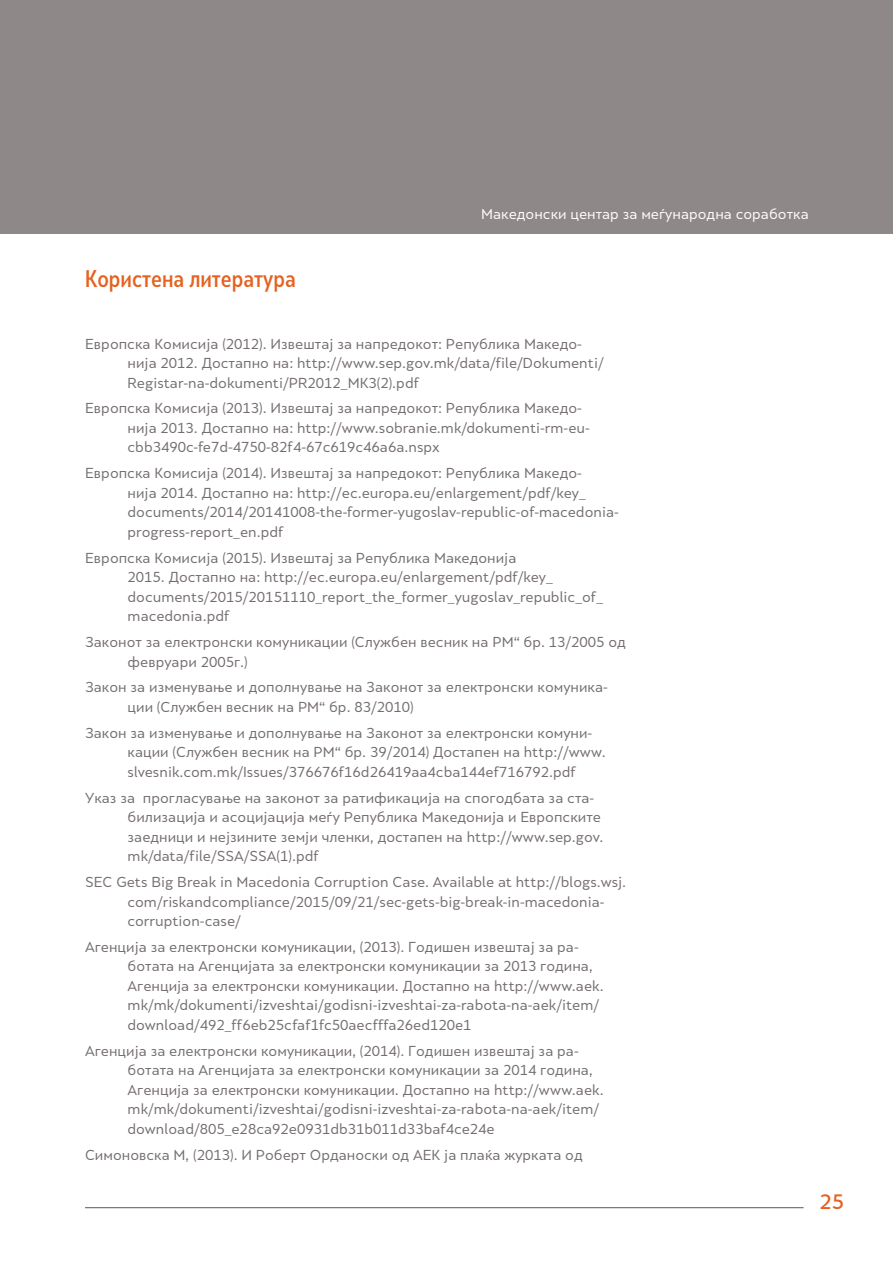
<style>
.page{position:relative;width:893px;height:1263px;background:#fff}
.page>*{position:absolute;margin:0;border:0;box-sizing:border-box;transform-origin:0 0}
.t1{font:500 22.5px "Skola Sans Cn";color:#e56220}
.t2{font:500 19.5px "Skola Sans";color:#e56220}
.t3{font:13.5px/19.5px "Skola Sans";color:#746e6d}
.t4{font:13.5px "Skola Sans";color:#fff}
</style>
<div class="page">
<hr style="left:85px;top:1207px;width:718px;height:1px;background:#5a5858">
<div style="left:0;top:0;width:893px;height:234px;background:#8f8888"></div>
<p class="t4" style="left:481px;top:206px;width:329px">Македонски центар за меѓународна соработка</p>
<h1 class="t1" style="left:85px;top:265px;width:212px">Користена литература</h1>
<p class="t3" style="left:128px;top:334px;width:478px;text-indent:-43px">Европска Комисија (2012). Извештај за напредокот: Република Македо&shy;нија 2012. Достапно на: http://www.sep.gov.mk/data/file/Dokumenti/<br>Registar-na-dokumenti/PR2012_MK3(2).pdf</p>
<p class="t3" style="left:128px;top:398px;width:464px;text-indent:-43px">Европска Комисија (2013). Извештај за напредокот: Република Македо&shy;нија 2013. Достапно на: http://www.sobranie.mk/dokumenti-rm-eu&shy;cbb3490c-fe7d-4750-82f4-67c619c46a6a.nspx</p>
<p class="t3" style="left:128px;top:463px;width:493px;text-indent:-43px">Европска Комисија (2014). Извештај за напредокот: Република Македо-<br>нија 2014. Достапно на: http://ec.europa.eu/enlargement/pdf/key_ documents/2014/20141008-the-former-yugoslav-republic-of-macedonia&shy;progress-report_en.pdf</p>
<p class="t3" style="left:128px;top:548px;width:477px;text-indent:-43px">Европска Комисија (2015). Извештај за Република Македонија<br>2015. Достапно на: http://ec.europa.eu/enlargement/pdf/key_ documents/2015/20151110_report_the_former_yugoslav_republic_of_ macedonia.pdf</p>
<p class="t3" style="left:128px;top:632px;width:500px;text-indent:-43px">Законот за електронски комуникации (Службен весник на РМ“ бр. 13/2005 од февруари 2005г.)</p>
<p class="t3" style="left:128px;top:677px;width:482px;text-indent:-43px">Закон за изменување и дополнување на Законот за електронски комуника&shy;ции (Службен весник на РМ“ бр. 83/2010)</p>
<p class="t3" style="left:128px;top:723px;width:480px;text-indent:-43px">Закон за изменување и дополнување на Законот за електронски комуни&shy;кации (Службен весник на РМ“ бр. 39/2014) Достапен на http://www. slvesnik.com.mk/Issues/376676f16d26419aa4cba144ef716792.pdf</p>
<p class="t3" style="left:128px;top:788px;width:477px;text-indent:-43px">Указ за прогласување на законот за ратификација на спогодбата за ста&shy;билизација и асоцијација меѓу Република Македонија и Европските заедници и нејзините земји членки, достапен на http://www.sep.gov. mk/data/file/SSA/SSA(1).pdf</p>
<p class="t3" style="left:128px;top:872px;width:500px;text-indent:-43px">SEC Gets Big Break in Macedonia Corruption Case. Available at http://blogs.wsj. com/riskandcompliance/2015/09/21/sec-gets-big-break-in-macedonia&shy;corruption-case/</p>
<p class="t3" style="left:128px;top:937px;width:478px;text-indent:-43px">Агенција за електронски комуникации, (2013). Годишен извештај за ра&shy;ботата на Агенцијата за електронски комуникации за 2013 година, Агенција за електронски комуникации. Достапно на http://www.aek. mk/mk/dokumenti/izveshtai/godisni-izveshtai-za-rabota-na-aek/item/ download/492_ff6eb25cfaf1fc50aecfffa26ed120e1</p>
<p class="t3" style="left:128px;top:1041px;width:478px;text-indent:-43px">Агенција за електронски комуникации, (2014). Годишен извештај за ра&shy;ботата на Агенцијата за електронски комуникации за 2014 година, Агенција за електронски комуникации. Достапно на http://www.aek. mk/mk/dokumenti/izveshtai/godisni-izveshtai-za-rabota-na-aek/item/ download/805_e28ca92e0931db31b011d33baf4ce24e</p>
<p class="t3" style="left:85px;top:1145px;width:499px">Симоновска М, (2013). И Роберт Орданоски од АЕК ја плаќа журката од</p>
<h2 class="t2" style="left:819px;top:1190px;width:26px">25</h2>
</div>
